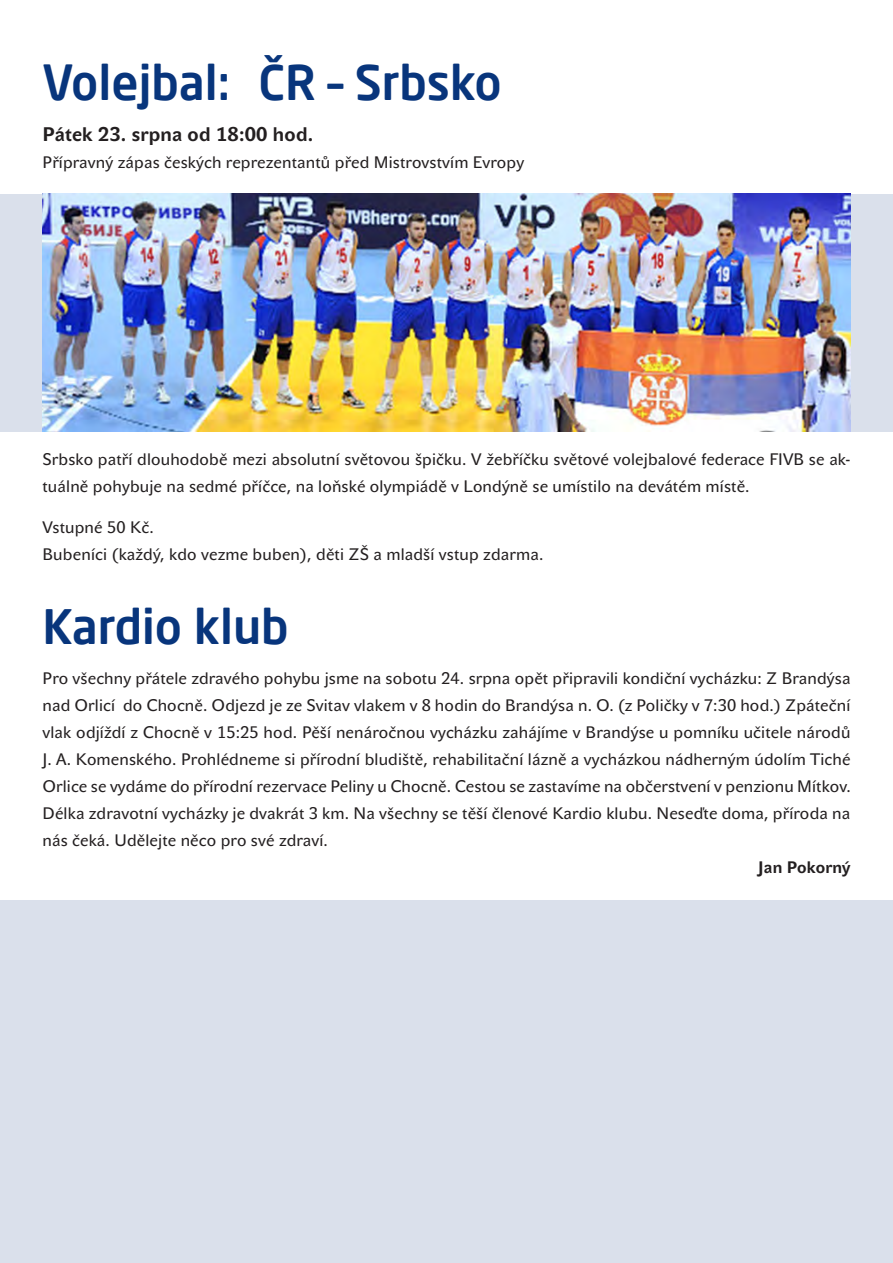
<style>
.page{position:relative;width:893px;height:1263px;background:#fff}
.page>*{position:absolute;margin:0;border:0;box-sizing:border-box;transform-origin:0 0}
.t1{font:500 47.55px "Neo Sans Pro";color:#08357c}
.ZÁKLADNÍ_TEXT{font:700 19.5px "John Sans Text Pro";letter-spacing:.01em;color:#231f20}
.ZÁKLADNÍ_TEXT-2{font:16.5px/27px "John Sans Text Pro";letter-spacing:.01em;color:#231f20}
.ZÁKLADNÍ_TEXT-3{font:700 16.5px "John Sans Text Pro";letter-spacing:.01em;color:#231f20}
</style>
<div class="page">
<div style="left:0;top:194px;width:893px;height:238px;background:#dae0eb"></div>
<div style="left:0;top:900px;width:893px;height:363px;background:#dae0eb"></div>
<img style="left:43px;top:194px;width:807px;height:238px">
<p class="t1" style="left:43px;top:53px;width:461px">Volejbal: ČR – Srbsko</p>
<p class="ZÁKLADNÍ_TEXT" style="left:43px;top:123px;width:272px">Pátek 23. srpna od 18:00 hod.</p>
<p class="ZÁKLADNÍ_TEXT-2" style="left:43px;top:149px;width:483px">Přípravný zápas českých reprezentantů před Mistrovstvím Evropy</p>
<p class="ZÁKLADNÍ_TEXT-2" style="left:43px;top:446px;width:809px">Srbsko patří dlouhodobě mezi absolutní světovou špičku. V žebříčku světové volejbalové federace FIVB se ak&shy;tuálně pohybuje na sedmé příčce, na loňské olympiádě v Londýně se umístilo na devátém místě.</p>
<p class="ZÁKLADNÍ_TEXT-2" style="left:43px;top:514px;width:113px">Vstupné 50 Kč.</p>
<p class="ZÁKLADNÍ_TEXT-2" style="left:43px;top:541px;width:502px">Bubeníci (každý, kdo vezme buben), děti ZŠ a mladší vstup zdarma.</p>
<p class="t1" style="left:43px;top:597px;width:248px">Kardio klub</p>
<p class="ZÁKLADNÍ_TEXT-2" style="left:43px;top:664px;width:810px;text-align:justify">Pro všechny přátele zdravého pohybu jsme na sobotu 24. srpna opět připravili kondiční vycházku: Z Brandýsa nad Orlicí do Chocně. Odjezd je ze Svitav vlakem v 8 hodin do Brandýsa n. O. (z Poličky v 7:30 hod.) Zpáteční vlak odjíždí z Chocně v 15:25 hod. Pěší nenáročnou vycházku zahájíme v Brandýse u pomníku učitele národů J. A. Komenského. Prohlédneme si přírodní bludiště, rehabilitační lázně a vycházkou nádherným údolím Tiché Orlice se vydáme do přírodní rezervace Peliny u Chocně. Cestou se zastavíme na občerstvení v penzionu Mítkov.<br>Délka zdravotní vycházky je dvakrát 3 km. Na všechny se těší členové Kardio klubu. Neseďte doma, příroda na nás čeká. Udělejte něco pro své zdraví.</p>
<p class="ZÁKLADNÍ_TEXT-3" style="left:758px;top:857px;width:94px">Jan Pokorný</p>
</div>
